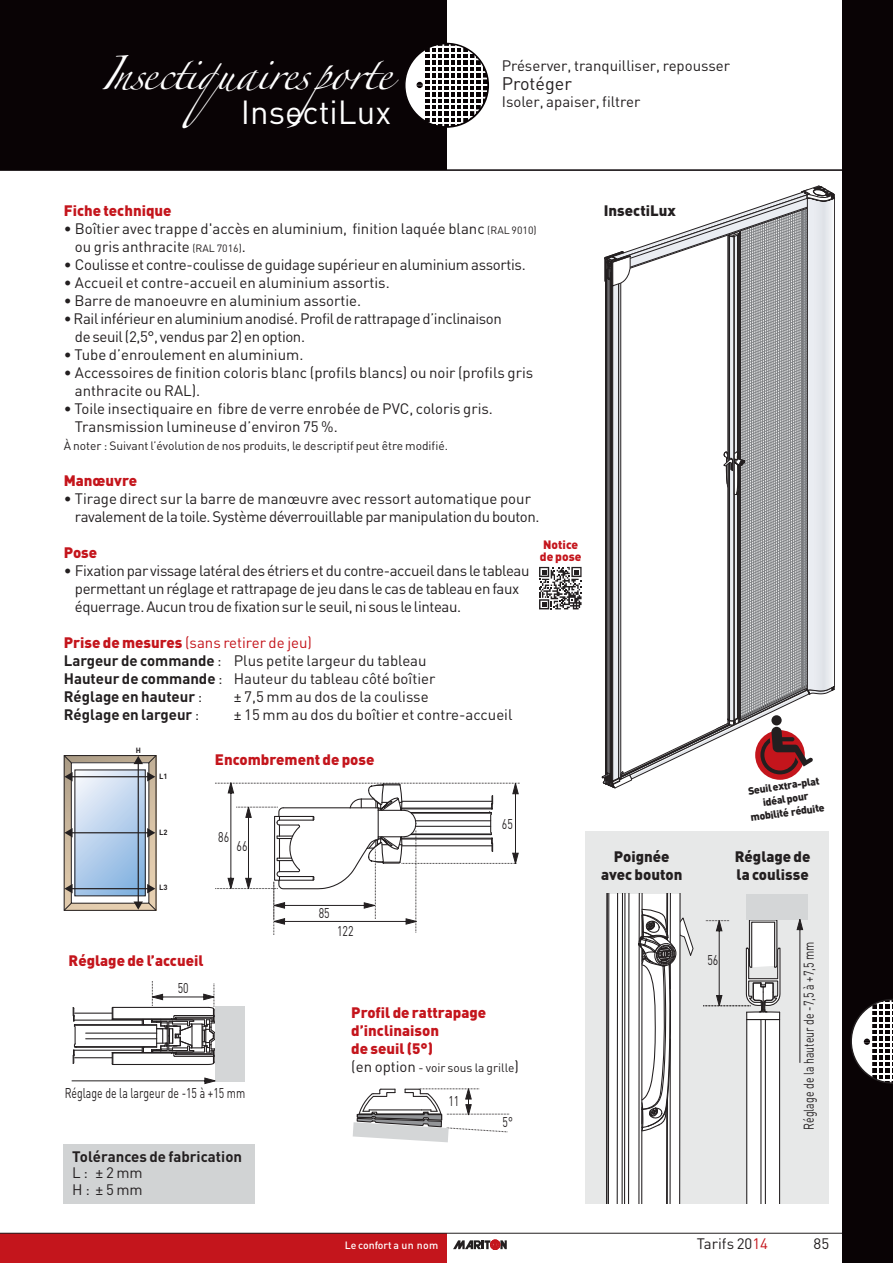
<style>
.page{position:relative;width:893px;height:1263px;background:#fff}
.page>*{position:absolute;margin:0;border:0;box-sizing:border-box;transform-origin:0 0}
.t1{font:33px "DIN";color:#fff}
.t2{font:30.6px "Zapfino";letter-spacing:-.05em;color:#fff}
.t3{font:18px "DIN";color:#231f20}
.t4{font:15px/18px "DIN";color:#231f20}
.t5{font:15px/18px "DIN";letter-spacing:-.025em;color:#231f20}
.t6{font:900 15px/18px "DIN";color:#c4151c}
.t7{font:15px "DIN";letter-spacing:-.02em;color:#231f20}
.t8{font:900 15px/18px "DIN";color:#231f20}
.t9{font:700 15px "DIN";color:#231f20}
.t10{font:13.95px "DIN";color:#231f20;scale:.75 1}
.t11{font:12px "DIN";color:#231f20}
.t12{font:900 12px/12px "DIN";color:#c4151c}
.t13{font:900 10.5px/13.5px "DIN";color:#231f20;text-align:center}
.t14{font:500 10.5px "DIN";color:#fff}
.t15{font:700 7.5px "DIN";color:#231f20}
.s1{font-size:10.5px}
.s2{font-weight:900;color:#c4151c}
.s3{color:#c4151c}
.s4{font-weight:700}
.s5{font-weight:400}
.s6{font-size:15px}
</style>
<div class="page">
<hr style="left:0;top:169px;width:893px;height:2px;background:#090305">
<div style="left:0;top:0;width:446px;height:170px;background:#090305"></div>
<svg style="left:405px;top:43px;width:84px;height:85px"></svg>
<div style="left:0;top:1233px;width:446px;height:30px;background:#c4151c"></div>
<svg style="left:453px;top:1240px;width:54px;height:10px"></svg>
<hr style="left:0;top:1233px;width:893px;height:1px;background:#231f20">
<div style="left:842px;top:0;width:51px;height:1263px;background:#090305"></div>
<svg style="left:850px;top:999px;width:43px;height:85px"></svg>
<div style="left:586px;top:831px;width:243px;height:372px;background:#e7e8e8"></div>
<div style="left:607px;top:894px;width:73px;height:309px;background:#fff"></div>
<svg style="left:606px;top:894px;width:4px;height:309px"></svg>
<svg style="left:616px;top:894px;width:78px;height:309px"></svg>
<svg style="left:703px;top:919px;width:78px;height:284px"></svg>
<div style="left:746px;top:894px;width:62px;height:25px;background:#d4d6d7"></div>
<svg style="left:797px;top:919px;width:6px;height:144px"></svg>
<hr style="left:75px;top:1050px;width:67px;height:1px;background:#231f20">
<hr style="left:75px;top:1019px;width:67px;height:2px;background:#231f20">
<hr style="left:75px;top:1025px;width:82px;height:1px;background:#231f20">
<hr style="left:75px;top:1046px;width:82px;height:1px;background:#231f20">
<hr style="left:113px;top:1064px;width:95px;height:1px;background:#231f20">
<hr style="left:113px;top:1007px;width:95px;height:1px;background:#231f20">
<hr style="left:113px;top:1018px;width:58px;height:1px;background:#231f20">
<svg style="left:111px;top:1006px;width:3px;height:15px"></svg>
<svg style="left:111px;top:1052px;width:3px;height:13px"></svg>
<hr style="left:112px;top:1052px;width:64px;height:1px;background:#231f20">
<hr style="left:75px;top:1057px;width:37px;height:1px;background:#231f20">
<hr style="left:75px;top:1012px;width:37px;height:2px;background:#231f20">
<hr style="left:75px;top:1024px;width:69px;height:1px;background:#231f20">
<hr style="left:86px;top:1038px;width:71px;height:1px;background:#231f20">
<hr style="left:86px;top:1032px;width:71px;height:2px;background:#231f20">
<hr style="left:75px;top:1047px;width:69px;height:1px;background:#231f20">
<svg style="left:141px;top:981px;width:74px;height:84px"></svg>
<div style="left:215px;top:1006px;width:30px;height:76px;background:#d4d6d7"></div>
<svg style="left:72px;top:1078px;width:144px;height:6px"></svg>
<svg style="left:72px;top:1007px;width:5px;height:57px"></svg>
<svg style="left:215px;top:782px;width:305px;height:153px"></svg>
<svg style="left:353px;top:1088px;width:156px;height:54px"></svg>
<div style="left:64px;top:1144px;width:191px;height:59px;background:#d1d3d4"></div>
<svg style="left:66px;top:757px;width:88px;height:152px;background:#c5b298"></svg>
<div style="left:64px;top:755px;width:92px;height:156px;border:1px solid #231f20"></div>
<svg style="left:73px;top:764px;width:74px;height:137px"></svg>
<div style="left:71px;top:762px;width:78px;height:141px;border:1px solid #231f20"></div>
<svg style="left:77px;top:771px;width:67px;height:123px;background:#b6ceea"></svg>
<div style="left:75px;top:769px;width:71px;height:127px;border:1px solid #231f20"></div>
<svg style="left:63px;top:902px;width:9px;height:9px"></svg>
<svg style="left:63px;top:755px;width:9px;height:9px"></svg>
<hr style="left:71px;top:832px;width:78px;height:1px;background:#231f20">
<svg style="left:147px;top:828px;width:8px;height:9px"></svg>
<svg style="left:64px;top:828px;width:9px;height:9px"></svg>
<hr style="left:71px;top:776px;width:78px;height:1px;background:#231f20">
<svg style="left:147px;top:772px;width:8px;height:9px"></svg>
<svg style="left:64px;top:772px;width:9px;height:9px"></svg>
<hr style="left:71px;top:888px;width:78px;height:1px;background:#231f20">
<svg style="left:147px;top:884px;width:8px;height:9px"></svg>
<svg style="left:64px;top:884px;width:9px;height:9px"></svg>
<hr style="left:138px;top:763px;width:1px;height:140px;background:#231f20">
<svg style="left:134px;top:755px;width:23px;height:9px"></svg>
<svg style="left:134px;top:901px;width:23px;height:10px"></svg>
<svg style="left:539px;top:567px;width:43px;height:42px"></svg>
<svg style="left:602px;top:185px;width:233px;height:603px"></svg>
<h2 class="t2" style="left:100px;top:61px;width:293px">Insectiquaires porte</h2>
<h1 class="t1" style="left:241px;top:100px;width:152px">InsectiLux</h1>
<p class="t4" style="left:502px;top:58px;width:230px">Préserver, tranquilliser, repousser</p>
<p class="t3" style="left:502px;top:77px;width:72px">Protéger</p>
<p class="t4" style="left:502px;top:95px;width:140px">Isoler, apaiser, filtrer</p>
<p class="t6" style="left:64px;top:203px;width:109px">Fiche technique</p>
<p class="t4" style="left:75px;top:222px;width:463px;text-indent:-11px">• Boîtier avec trappe d'accès en aluminium, finition laquée blanc <span class="s1">(RAL 9010) </span>ou gris anthracite <span class="s1">(RAL 7016)</span>.</p>
<p class="t7" style="left:64px;top:260px;width:463px">• Coulisse et contre-coulisse de guidage supérieur en aluminium assortis.</p>
<p class="t4" style="left:64px;top:276px;width:327px">• Accueil et contre-accueil en aluminium assortis.</p>
<p class="t4" style="left:64px;top:294px;width:299px">• Barre de manoeuvre en aluminium assortie.</p>
<p class="t5" style="left:75px;top:312px;width:429px;text-indent:-11px">• Rail inférieur en aluminium anodisé. Profil de rattrapage d’inclinaison de seuil (2,5°, vendus par 2) en option.</p>
<p class="t4" style="left:64px;top:348px;width:241px">• Tube d’enroulement en aluminium.</p>
<p class="t4" style="left:75px;top:366px;width:460px;text-indent:-11px">• Accessoires de finition coloris blanc (profils blancs) ou noir (profils gris anthracite ou RAL).</p>
<p class="t4" style="left:75px;top:402px;width:420px;text-indent:-11px">• Toile insectiquaire en fibre de verre enrobée de PVC, coloris gris.<br>Transmission lumineuse d’environ 75 %.</p>
<p class="t11" style="left:64px;top:442px;width:386px">À noter : Suivant l’évolution de nos produits, le descriptif peut être modifié.</p>
<p class="t6" style="left:64px;top:473px;width:75px">Manœuvre</p>
<p class="t5" style="left:75px;top:492px;width:466px;text-indent:-11px">• Tirage direct sur la barre de manœuvre avec ressort automatique pour ravalement de la toile. Système déverrouillable par manipulation du bouton.</p>
<p class="t6" style="left:64px;top:545px;width:35px">Pose</p>
<p class="t5" style="left:75px;top:564px;width:456px;text-indent:-11px">• Fixation par vissage latéral des étriers et du contre-accueil dans le tableau permettant un réglage et rattrapage de jeu dans le cas de tableau en faux équerrage. Aucun trou de fixation sur le seuil, ni sous le linteau.</p>
<p class="t4" style="left:64px;top:636px;width:373px"><span class="s2">Prise de mesures</span> <span class="s3">(sans retirer de jeu)<br></span><span class="s4">Largeur de commande</span> : Plus petite largeur du tableau <span class="s4">Hauteur de commande</span> : Hauteur du tableau côté boîtier <span class="s4">Réglage en hauteur</span> :</p>
<p class="t12" style="left:540px;top:539px;width:43px">Notice de pose</p>
<p class="t4" style="left:234px;top:690px;width:196px">± 7,5 mm au dos de la coulisse</p>
<p class="t9" style="left:64px;top:710px;width:137px">Réglage en largeur <span class="s5">:</span></p>
<p class="t4" style="left:234px;top:708px;width:280px">± 15 mm au dos du boîtier et contre-accueil</p>
<p class="t15" style="left:136px;top:748px;width:7px">H</p>
<p class="t15" style="left:159px;top:774px;width:10px">L1</p>
<p class="t6" style="left:215px;top:752px;width:161px">Encombrement de pose</p>
<p class="t15" style="left:159px;top:830px;width:10px">L2</p>
<p class="t15" style="left:159px;top:885px;width:10px">L3</p>
<p class="t10" style="left:218px;top:832px;width:16px">86</p>
<p class="t10" style="left:237px;top:841px;width:16px">66</p>
<p class="t6" style="left:69px;top:953px;width:136px">Réglage de l’accueil</p>
<p class="t10" style="left:178px;top:983px;width:16px">50</p>
<p class="t10" style="left:502px;top:819px;width:16px">65</p>
<p class="t10" style="left:319px;top:908px;width:16px">85</p>
<p class="t10" style="left:337px;top:925px;width:23px">122</p>
<p class="t6" style="left:351px;top:1004px;width:136px">Profil de rattrapage d’inclinaison<br>de seuil (5°)</p>
<p class="t11" style="left:351px;top:1063px;width:169px"><span class="s6">(en option</span> - voir sous la grille<span class="s6">)</span></p>
<p class="t10" style="left:65px;top:1088px;width:242px">Réglage de la largeur de -15 à +15 mm</p>
<p class="t9" style="left:72px;top:1151px;width:171px">Tolérances de fabrication</p>
<p class="t4" style="left:72px;top:1166px;width:72px;line-height:16.5px">L : ± 2 mm<br>H : ± 5 mm</p>
<p class="t10" style="left:448px;top:1096px;width:16px">11</p>
<p class="t10" style="left:502px;top:1117px;width:15px">5°</p>
<p class="t8" style="left:604px;top:203px;width:73px">InsectiLux</p>
<p class="t8" style="left:601px;top:849px;width:83px;text-align:center">Poignée avec bouton</p>
<p class="t13" style="left:746px;top:785px;width:76px;rotate:-8deg">Seuil extra-plat idéal pour mobilité réduite</p>
<p class="t8" style="left:735px;top:849px;width:77px">Réglage de la coulisse</p>
<p class="t10" style="left:707px;top:955px;width:16px">56</p>
<p class="t10" style="left:804px;top:1130px;width:253px;rotate:-90deg">Réglage de la hauteur de -7,5 à +7,5 mm</p>
<p class="t14" style="left:345px;top:1242px;width:95px">Le confort a un nom</p>
<p class="t4" style="left:697px;top:1236px;width:73px">Tarifs 20<span class="s3">14</span></p>
<p class="t4" style="left:813px;top:1236px;width:17px">85</p>
</div>
